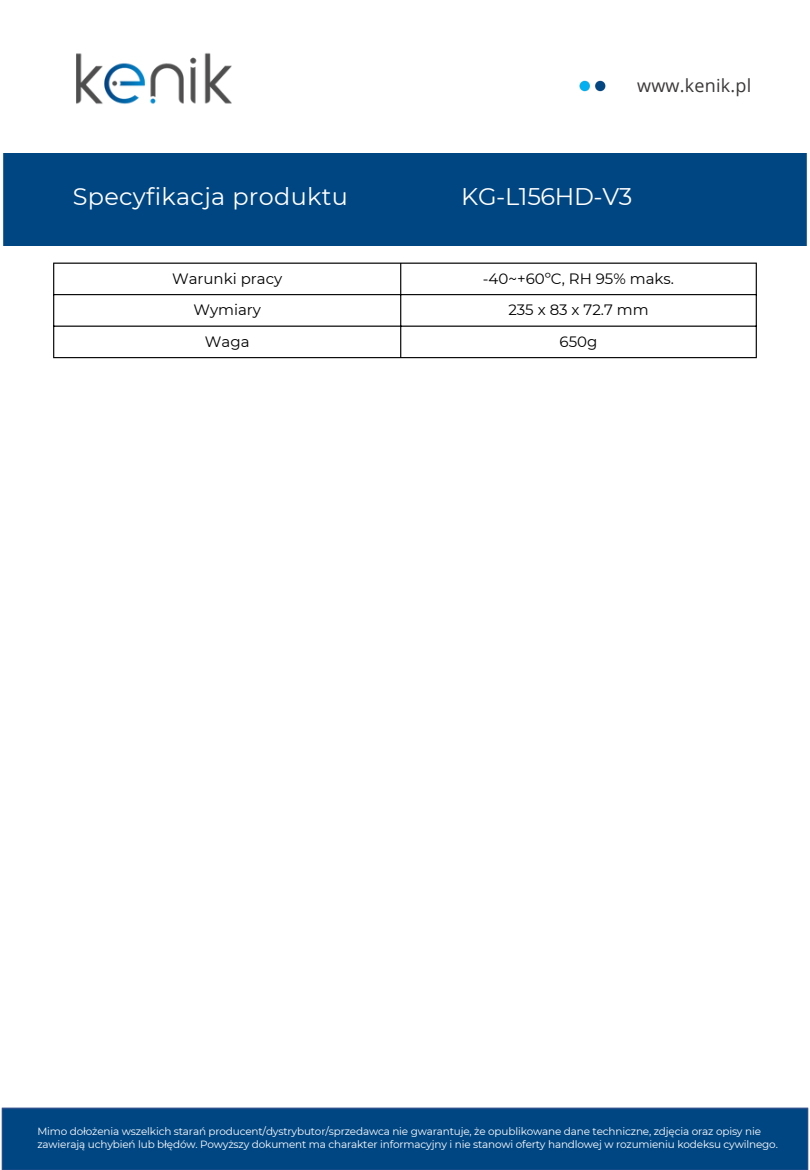
<style>
.page{position:relative;width:810px;height:1170px;background:#fff}
.page>*{position:absolute;margin:0;border:0;box-sizing:border-box;transform-origin:0 0}
.t1{font:24px "Montserrat";letter-spacing:.015em;color:#fff}
.t2{font:24px "Montserrat";letter-spacing:-.015em;color:#fff}
.t3{font:18px "Open Sans";letter-spacing:.015em;color:#3b3838}
.t4{font:15px "Montserrat";color:#000}
.t5{font:10.5px/12.3px "Montserrat";letter-spacing:-.015em;color:#fff}
</style>
<div class="page">
<div style="left:3px;top:154px;width:804px;height:92px;background:#004682"></div>
<div style="left:1px;top:1107px;width:808px;height:63px;background:#004682"></div>
<img style="left:76px;top:53px;width:156px;height:51px">
<img style="left:579px;top:80px;width:27px;height:12px">
<hr style="left:53px;top:264px;width:1px;height:93px;background:#000">
<hr style="left:400px;top:264px;width:1px;height:93px;background:#000">
<hr style="left:756px;top:264px;width:1px;height:93px;background:#000">
<hr style="left:53px;top:263px;width:704px;height:1px;background:#000">
<hr style="left:53px;top:294px;width:704px;height:1px;background:#000">
<hr style="left:53px;top:326px;width:704px;height:1px;background:#000">
<hr style="left:53px;top:357px;width:704px;height:1px;background:#000">
<p class="t1" style="left:73px;top:182px;width:277px">Specyfikacja produktu</p>
<p class="t3" style="left:637px;top:73px;width:116px">www.kenik.pl</p>
<h2 class="t2" style="left:461px;top:182px;width:173px">KG-L156HD-V3</h2>
<p class="t4" style="left:172px;top:269px;width:112px">Warunki pracy</p>
<p class="t4" style="left:483px;top:269px;width:193px">-40~+60ºC, RH 95% maks.</p>
<p class="t4" style="left:193px;top:301px;width:69px">Wymiary</p>
<p class="t4" style="left:508px;top:301px;width:142px">235 x 83 x 72.7 mm</p>
<p class="t4" style="left:205px;top:332px;width:46px">Waga</p>
<p class="t4" style="left:560px;top:332px;width:39px">650g</p>
<h1 class="t5" style="left:37px;top:1125px;width:742px">Mimo dołożenia wszelkich starań producent/dystrybutor/sprzedawca nie gwarantuje, że opublikowane dane techniczne, zdjęcia oraz opisy nie zawierają uchybień lub błędów. Powyższy dokument ma charakter informacyjny i nie stanowi oferty handlowej w rozumieniu kodeksu cywilnego.</h1>
</div>
